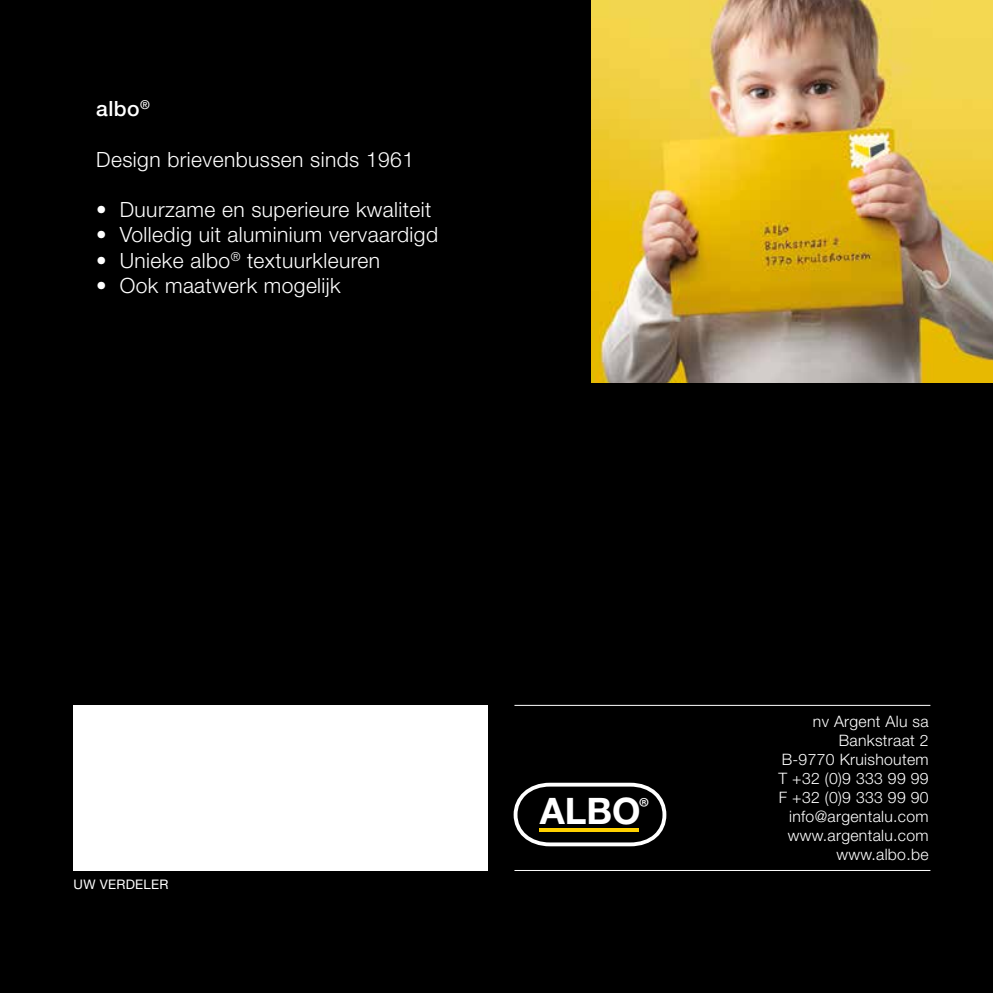
<style>
.page{position:relative;width:993px;height:993px;background:#fff}
.page>*{position:absolute;margin:0;border:0;box-sizing:border-box;transform-origin:0 0}
.t1{font:700 36.57px "Helvetica Neue LT Std";color:#fff}
.t2{font:300 21px "Helvetica Neue LT Std";letter-spacing:.02em;color:#fff}
.t3{font:500 21px "Helvetica Neue LT Std";color:#fff}
.t4{font:300 15.75px/19.1px "Helvetica Neue LT Std";letter-spacing:.02em;color:#fff;text-align:right}
.t5{font:13.12px "Helvetica Neue LT Std";letter-spacing:.02em;color:#fff}
</style>
<div class="page">
<div style="left:0;top:382px;width:992px;height:610px;background:#000"></div>
<svg style="left:513px;top:782px;width:153px;height:64px"></svg>
<div style="left:74px;top:704px;width:414px;height:166px;background:#fff"></div>
<hr style="left:514px;top:869px;width:416px;height:1px;background:#fff">
<hr style="left:514px;top:704px;width:416px;height:1px;background:#fff">
<img style="left:590px;top:0;width:402px;height:382px">
<div style="left:0;top:0;width:590px;height:392px;background:#000"></div>
<p class="t3" style="left:96px;top:96px;width:55px">albo<sup>®</sup></p>
<p class="t2" style="left:96px;top:146px;width:319px">Design brievenbussen sinds 1961</p>
<p class="t2" style="left:96px;top:197px;width:336px">• Duurzame en superieure kwaliteit</p>
<p class="t2" style="left:96px;top:222px;width:343px">• Volledig uit aluminium vervaardigd</p>
<p class="t2" style="left:96px;top:247px;width:285px">• Unieke albo<sup>®</sup> textuurkleuren</p>
<p class="t2" style="left:96px;top:272px;width:246px">• Ook maatwerk mogelijk</p>
<p class="t5" style="left:74px;top:875px;width:96px">UW VERDELER</p>
<h1 class="t1" style="left:539px;top:788px;width:111px">ALBO<sup>®</sup></h1>
<p class="t4" style="left:778px;top:710px;width:152px">nv Argent Alu sa<br>Bankstraat 2<br>B-9770 Kruishoutem<br>T +32 (0)9 333 99 99<br>F +32 (0)9 333 99 90 info@argentalu.com www.argentalu.com www.albo.be</p>
</div>
